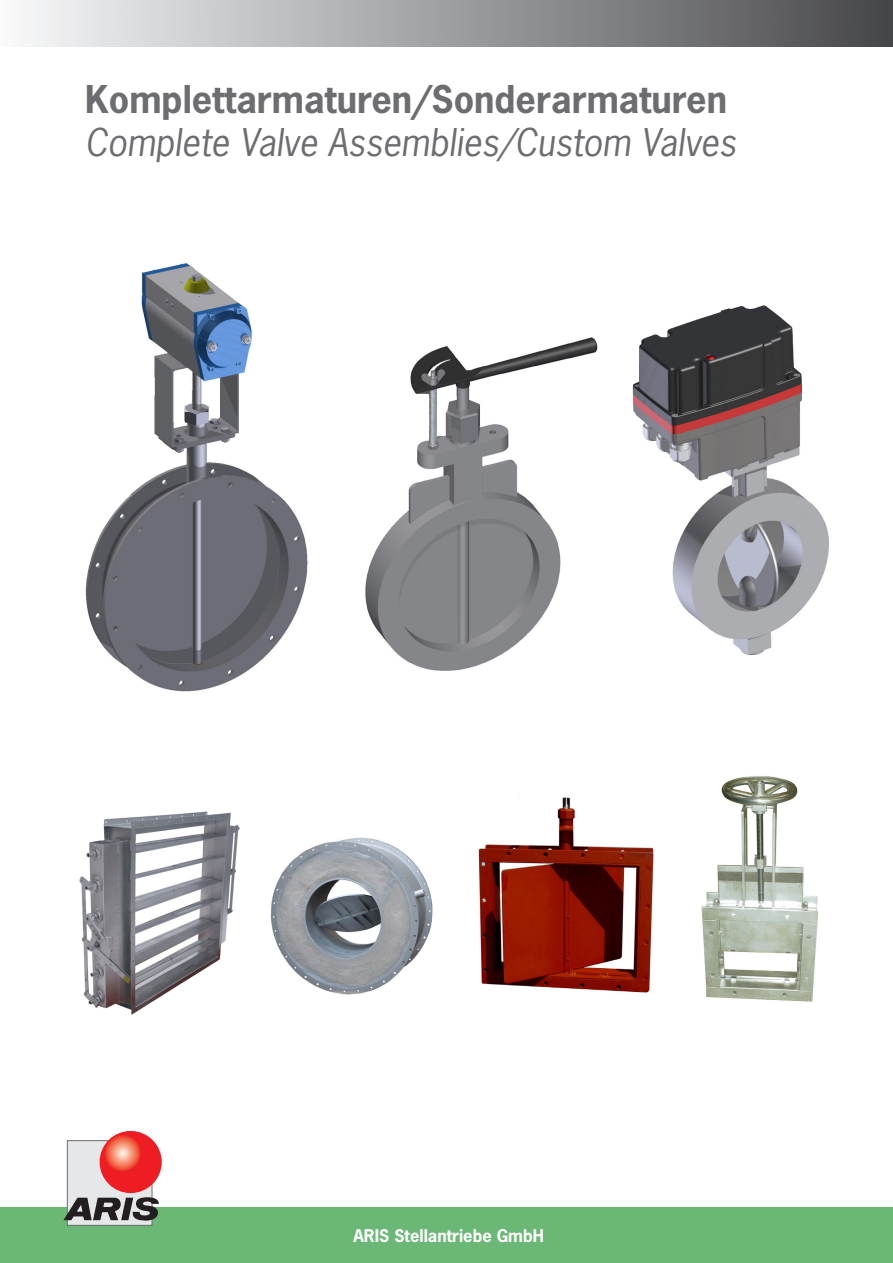
<style>
.page{position:relative;width:893px;height:1263px;background:#fff}
.page>*{position:absolute;margin:0;border:0;box-sizing:border-box;transform-origin:0 0}
.t1{font:italic 36px "News Gothic Std";color:#6c6d70}
.t2{font:700 36px "News Gothic Std";color:#6c6d70}
.t3{font:700 16.5px "News Gothic Std";color:#fff}
</style>
<div class="page">
<div style="left:0;top:1208px;width:893px;height:55px;background:#6bb776"></div>
<div style="left:67px;top:1141px;width:85px;height:84px;background:#e6e7e9"></div>
<div style="left:67px;top:1140px;width:85px;height:85px;border:1px solid #6c6d70"></div>
<div style="left:100px;top:1131px;width:62px;height:62px;background:#ee1d23;border-radius:50%"></div>
<svg style="left:104px;top:1134px;width:37px;height:37px"></svg>
<svg style="left:63px;top:1197px;width:96px;height:24px"></svg>
<div style="left:0;top:0;width:893px;height:47px;background:linear-gradient(to right,#f7f8fa,#46484b)"></div>
<img style="left:270px;top:837px;width:163px;height:158px">
<img style="left:79px;top:811px;width:161px;height:204px">
<img style="left:701px;top:775px;width:118px;height:227px">
<img style="left:478px;top:797px;width:176px;height:196px">
<img style="left:85px;top:263px;width:223px;height:429px">
<img style="left:632px;top:305px;width:197px;height:351px">
<img style="left:365px;top:337px;width:233px;height:334px">
<p class="t2" style="left:85px;top:76px;width:643px">Komplettarmaturen/Sonderarmaturen</p>
<p class="t1" style="left:85px;top:120px;width:653px">Complete Valve Assemblies/Custom Valves</p>
<p class="t3" style="left:353px;top:1224px;width:192px">ARIS Stellantriebe GmbH</p>
</div>
